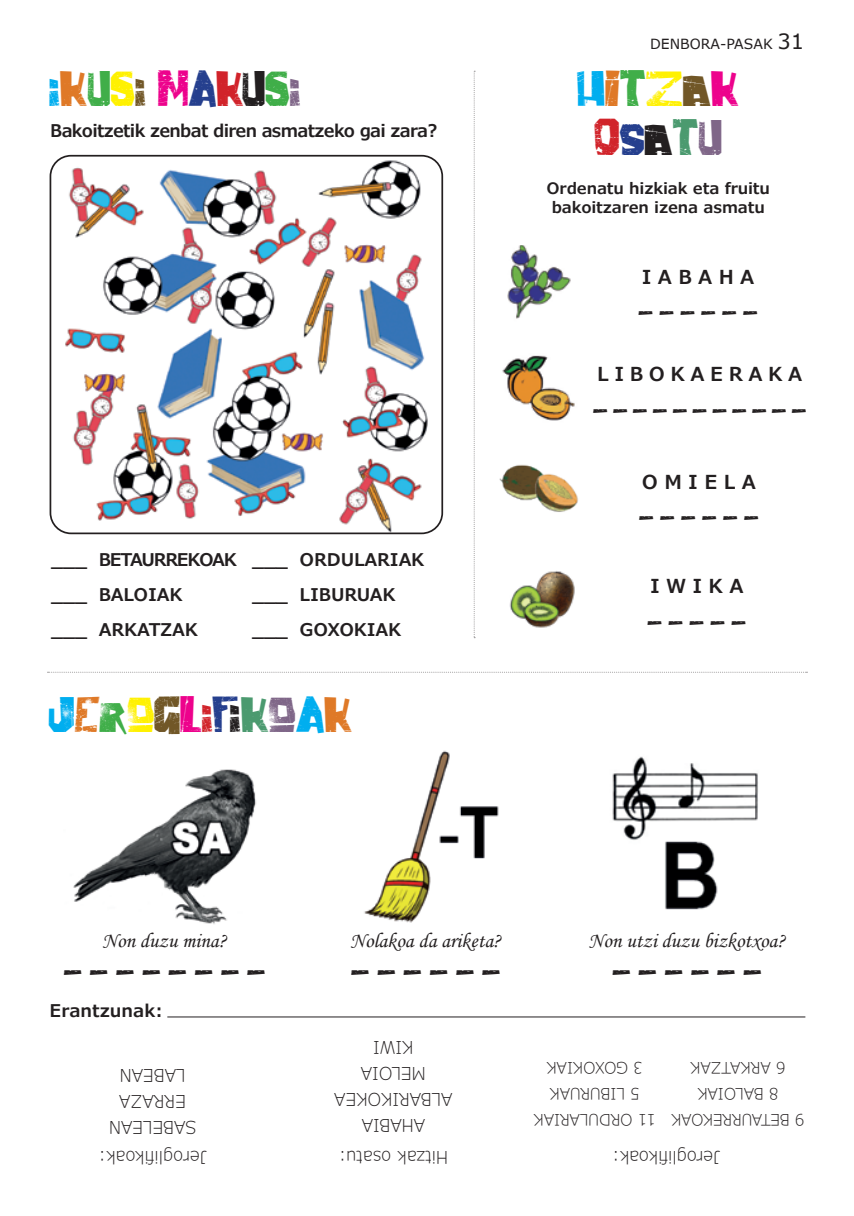
<style>
.page{position:relative;width:854px;height:1216px;background:#fff}
.page>*{position:absolute;margin:0;border:0;box-sizing:border-box;transform-origin:0 0}
.t1{font:26.25px "Balladof Dwight Frye";color:#00aeef}
.t2{font:26.25px "Balladof Dwight Frye";color:#40ae49}
.t3{font:26.25px "Balladof Dwight Frye";color:#d1232a}
.t4{font:21px "Monotype Corsiva";color:#231f20}
.t5{font:600 19.25px "Verdana Pro";color:#231f20}
.t6{font:300 17.5px "Verdana Pro";color:#231f20}
.t7{font:600 17.5px "Verdana Pro";letter-spacing:-.01em;color:#231f20}
.t8{font:600 17.5px "Verdana Pro";letter-spacing:-.04em;color:#231f20}
.t9{font:17.5px "Balladof Dwight Frye";color:#231f20}
.t10{font:600 17.5px "Verdana Pro";letter-spacing:-.07em;color:#231f20}
.t11{font:600 17.5px "Verdana Pro";color:#231f20}
.t12{font:300 15.75px "Verdana Pro";color:#231f20}
.t13{font:600 15.75px/18.9px "Verdana Pro";letter-spacing:-.01em;color:#231f20;text-align:center}
.t14{font:14px "Balladof Dwight Frye";color:#231f20}
.t15{font:14px "Verdana Pro";color:#231f20}
.s1{color:#00aeef}
.s2{color:#df7927}
.s3{color:#fff101}
.s4{color:#715727}
.s5{color:#ed028c}
.s6{color:#253f8e}
.s7{color:#d1232a}
.s8{color:#231f20}
.s9{color:#7f6688}
.s10{color:#40ae49}
.s11{color:#4b9a6f}
.s12{font-size:21px}
</style>
<div class="page">
<img style="left:73px;top:769px;width:183px;height:155px">
<img style="left:364px;top:750px;width:135px;height:172px">
<img style="left:612px;top:756px;width:146px;height:154px">
<svg style="left:47px;top:671px;width:760px;height:1px"></svg>
<img style="left:50px;top:156px;width:392px;height:377px">
<div style="left:50px;top:155px;width:393px;height:379px;border:2px solid #231f20;border-radius:21px"></div>
<img style="left:509px;top:571px;width:66px;height:57px">
<img style="left:502px;top:355px;width:73px;height:66px">
<img style="left:507px;top:245px;width:64px;height:74px">
<img style="left:499px;top:464px;width:79px;height:48px">
<svg style="left:473px;top:71px;width:2px;height:567px"></svg>
<hr style="left:167px;top:1016px;width:638px;height:1px;background:#231f20">
<p class="t2" style="left:50px;top:81px;width:253px"><span class="s1">I</span><span class="s2">K</span>U<span class="s3">S</span><span class="s4">I</span> <span class="s5">M</span><span class="s6">A</span><span class="s7">K</span><span class="s8">U</span>S<span class="s9">I</span></p>
<p class="t8" style="left:50px;top:119px;width:389px">Bakoitzetik zenbat diren asmatzeko gai zara?</p>
<p class="t10" style="left:51px;top:548px;width:187px">___ BETAURREKOAK</p>
<p class="t7" style="left:51px;top:583px;width:133px">___ BALOIAK</p>
<p class="t7" style="left:51px;top:618px;width:148px">___ ARKATZAK</p>
<p class="t7" style="left:252px;top:548px;width:174px">___ ORDULARIAK</p>
<p class="t7" style="left:252px;top:583px;width:145px">___ LIBURUAK</p>
<p class="t7" style="left:252px;top:618px;width:151px">___ GOXOKIAK</p>
<p class="t1" style="left:49px;top:707px;width:305px">J<span class="s2">E</span><span class="s10">R</span><span class="s3">O</span><span class="s4">G</span><span class="s5">L</span><span class="s7">I</span><span class="s6">F</span><span class="s8">I</span><span class="s11">K</span><span class="s9">O</span>A<span class="s2">K</span></p>
<p class="t15" style="left:649px;top:35px;width:156px">DENBORA-PASAK <span class="s12">31</span></p>
<p class="t1" style="left:577px;top:81px;width:164px">H<span class="s2">I</span><span class="s10">T</span><span class="s3">Z</span><span class="s4">A</span><span class="s5">K</span></p>
<p class="t3" style="left:594px;top:130px;width:129px">O<span class="s6">S</span><span class="s8">A</span><span class="s11">T</span><span class="s9">U</span></p>
<p class="t13" style="left:546px;top:179px;width:225px">Ordenatu hizkiak eta fruitu bakoitzaren izena asmatu</p>
<p class="t5" style="left:641px;top:264px;width:114px">I A B A H A</p>
<p class="t14" style="left:638px;top:302px;width:121px">_ _ _ _ _ _</p>
<p class="t5" style="left:597px;top:361px;width:207px">L I B O K A E R A K A</p>
<p class="t14" style="left:593px;top:399px;width:214px">_ _ _ _ _ _ _ _ _ _ _</p>
<p class="t5" style="left:641px;top:469px;width:115px">O M I E L A</p>
<p class="t14" style="left:639px;top:507px;width:121px">_ _ _ _ _ _</p>
<p class="t5" style="left:649px;top:574px;width:95px">I W I K A</p>
<p class="t14" style="left:647px;top:611px;width:100px">_ _ _ _ _</p>
<p class="t4" style="left:102px;top:928px;width:126px">Non duzu mina?</p>
<p class="t9" style="left:64px;top:959px;width:203px">_ _ _ _ _ _ _ _</p>
<p class="t4" style="left:350px;top:928px;width:152px">Nolakoa da ariketa?</p>
<p class="t9" style="left:351px;top:959px;width:150px">_ _ _ _ _ _</p>
<p class="t4" style="left:588px;top:928px;width:198px">Non utzi duzu bizkotxoa?</p>
<p class="t9" style="left:612px;top:959px;width:150px">_ _ _ _ _ _</p>
<p class="t11" style="left:50px;top:998px;width:115px">Erantzunak:</p>
<p class="t6" style="left:413px;top:1058px;width:42px;rotate:-180deg">KIWI</p>
<p class="t6" style="left:185px;top:1086px;width:67px;rotate:-180deg">LABEAN</p>
<p class="t6" style="left:426px;top:1084px;width:66px;rotate:-180deg">MELOIA</p>
<p class="t12" style="left:642px;top:1077px;width:98px;rotate:-180deg">3 GOXOKIAK</p>
<p class="t12" style="left:784px;top:1077px;width:96px;rotate:-180deg">6 ARKATZAK</p>
<p class="t6" style="left:186px;top:1112px;width:68px;rotate:-180deg">ERRAZA</p>
<p class="t6" style="left:452px;top:1110px;width:120px;rotate:-180deg">ALBARIKOKEA</p>
<p class="t12" style="left:639px;top:1103px;width:91px;rotate:-180deg">5 LIBURUAK</p>
<p class="t12" style="left:777px;top:1103px;width:82px;rotate:-180deg">8 BALOIAK</p>
<p class="t6" style="left:196px;top:1138px;width:88px;rotate:-180deg">SABELEAN</p>
<p class="t6" style="left:425px;top:1136px;width:65px;rotate:-180deg">AHABIA</p>
<p class="t12" style="left:655px;top:1130px;width:124px;rotate:-180deg">11 ORDULARIAK</p>
<p class="t12" style="left:803px;top:1130px;width:134px;rotate:-180deg">9 BETAURREKOAK</p>
<p class="t6" style="left:207px;top:1168px;width:110px;rotate:-180deg">Jeroglifikoak:</p>
<p class="t6" style="left:448px;top:1168px;width:111px;rotate:-180deg">Hitzak osatu:</p>
<p class="t6" style="left:720px;top:1168px;width:110px;rotate:-180deg">Jeroglifikoak:</p>
</div>
